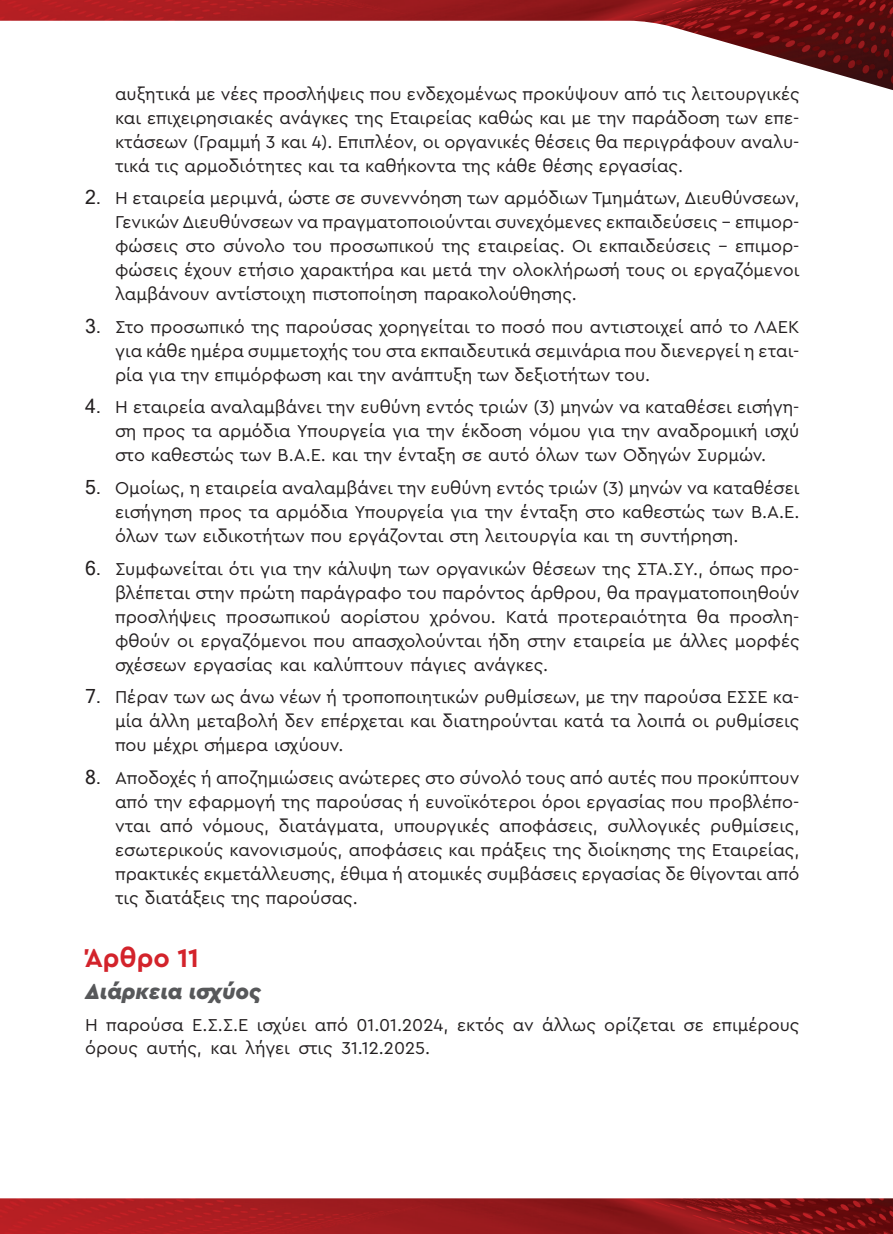
<style>
.page{position:relative;width:893px;height:1234px;background:#fff}
.page>*{position:absolute;margin:0;border:0;box-sizing:border-box;transform-origin:0 0}
.Heading_1{font:700 27px "Cera Pro";color:#d3232b}
.Heading_2{font:italic 900 22.5px "Cera Pro";color:#57585a}
.Body_Text{font:18px/24px "Cera Pro";color:#231f20;text-align:justify}
.s1{font-family:"Microsoft Sans Serif";font-size:19.5px}
</style>
<div class="page">
<img style="left:0;top:1198px;width:893px;height:35px">
<img style="left:0;top:0;width:893px;height:90px">
<p class="Body_Text" style="left:115px;top:81px;width:686px">αυξητικά με νέες προσλήψεις που ενδεχομένως προκύψουν από τις λειτουργικές και επιχειρησιακές ανάγκες της Εταιρείας καθώς και με την παράδοση των επε&shy;κτάσεων (Γραμμή 3 και 4). Επιπλέον, οι οργανικές θέσεις θα περιγράφουν αναλυ&shy;τικά τις αρμοδιότητες και τα καθήκοντα της κάθε θέσης εργασίας.</p>
<p class="Body_Text" style="left:115px;top:185px;width:686px;text-indent:-30px"><span class="s1">2.</span> Η εταιρεία μεριμνά, ώστε σε συνεννόηση των αρμόδιων Τμημάτων, Διευθύνσεων, Γενικών Διευθύνσεων να πραγματοποιούνται συνεχόμενες εκπαιδεύσεις – επιμορ&shy;φώσεις στο σύνολο του προσωπικού της εταιρείας. Οι εκπαιδεύσεις – επιμορ&shy;φώσεις έχουν ετήσιο χαρακτήρα και μετά την ολοκλήρωσή τους οι εργαζόμενοι λαμβάνουν αντίστοιχη πιστοποίηση παρακολούθησης.</p>
<p class="Body_Text" style="left:115px;top:314px;width:686px;text-indent:-30px"><span class="s1">3.</span> Στο προσωπικό της παρούσας χορηγείται το ποσό που αντιστοιχεί από το ΛΑΕΚ για κάθε ημέρα συμμετοχής του στα εκπαιδευτικά σεμινάρια που διενεργεί η εται&shy;ρία για την επιμόρφωση και την ανάπτυξη των δεξιοτήτων του.</p>
<p class="Body_Text" style="left:115px;top:394px;width:686px;text-indent:-30px"><span class="s1">4.</span> Η εταιρεία αναλαμβάνει την ευθύνη εντός τριών (3) μηνών να καταθέσει εισήγη&shy;ση προς τα αρμόδια Υπουργεία για την έκδοση νόμου για την αναδρομική ισχύ στο καθεστώς των Β.Α.Ε. και την ένταξη σε αυτό όλων των Οδηγών Συρμών.</p>
<p class="Body_Text" style="left:115px;top:475px;width:686px;text-indent:-30px"><span class="s1">5.</span> Ομοίως, η εταιρεία αναλαμβάνει την ευθύνη εντός τριών (3) μηνών να καταθέσει εισήγηση προς τα αρμόδια Υπουργεία για την ένταξη στο καθεστώς των Β.Α.Ε. όλων των ειδικοτήτων που εργάζονται στη λειτουργία και τη συντήρηση.</p>
<p class="Body_Text" style="left:115px;top:555px;width:686px;text-indent:-30px"><span class="s1">6.</span> Συμφωνείται ότι για την κάλυψη των οργανικών θέσεων της ΣΤΑ.ΣΥ., όπως προ&shy;βλέπεται στην πρώτη παράγραφο του παρόντος άρθρου, θα πραγματοποιηθούν προσλήψεις προσωπικού αορίστου χρόνου. Κατά προτεραιότητα θα προσλη&shy;φθούν οι εργαζόμενοι που απασχολούνται ήδη στην εταιρεία με άλλες μορφές σχέσεων εργασίας και καλύπτουν πάγιες ανάγκες.</p>
<p class="Body_Text" style="left:115px;top:684px;width:686px;text-indent:-30px"><span class="s1">7.</span> Πέραν των ως άνω νέων ή τροποποιητικών ρυθμίσεων, με την παρούσα ΕΣΣΕ κα&shy;μία άλλη μεταβολή δεν επέρχεται και διατηρούνται κατά τα λοιπά οι ρυθμίσεις που μέχρι σήμερα ισχύουν.</p>
<p class="Body_Text" style="left:115px;top:764px;width:686px;text-indent:-30px"><span class="s1">8.</span> Αποδοχές ή αποζημιώσεις ανώτερες στο σύνολό τους από αυτές που προκύπτουν από την εφαρμογή της παρούσας ή ευνοϊκότεροι όροι εργασίας που προβλέπο&shy;νται από νόμους, διατάγματα, υπουργικές αποφάσεις, συλλογικές ρυθμίσεις, εσωτερικούς κανονισμούς, αποφάσεις και πράξεις της διοίκησης της Εταιρείας, πρακτικές εκμετάλλευσης, έθιμα ή ατομικές συμβάσεις εργασίας δε θίγονται από τις διατάξεις της παρούσας.</p>
<p class="Heading_1" style="left:85px;top:940px;width:116px">Άρθρο 11</p>
<p class="Heading_2" style="left:85px;top:976px;width:178px">Διάρκεια ισχύος</p>
<p class="Body_Text" style="left:85px;top:1012px;width:716px;line-height:23.2px">Η παρούσα Ε.Σ.Σ.Ε ισχύει από 01.01.2024, εκτός αν άλλως ορίζεται σε επιμέρους όρους αυτής, και λήγει στις 31.12.2025.</p>
</div>
